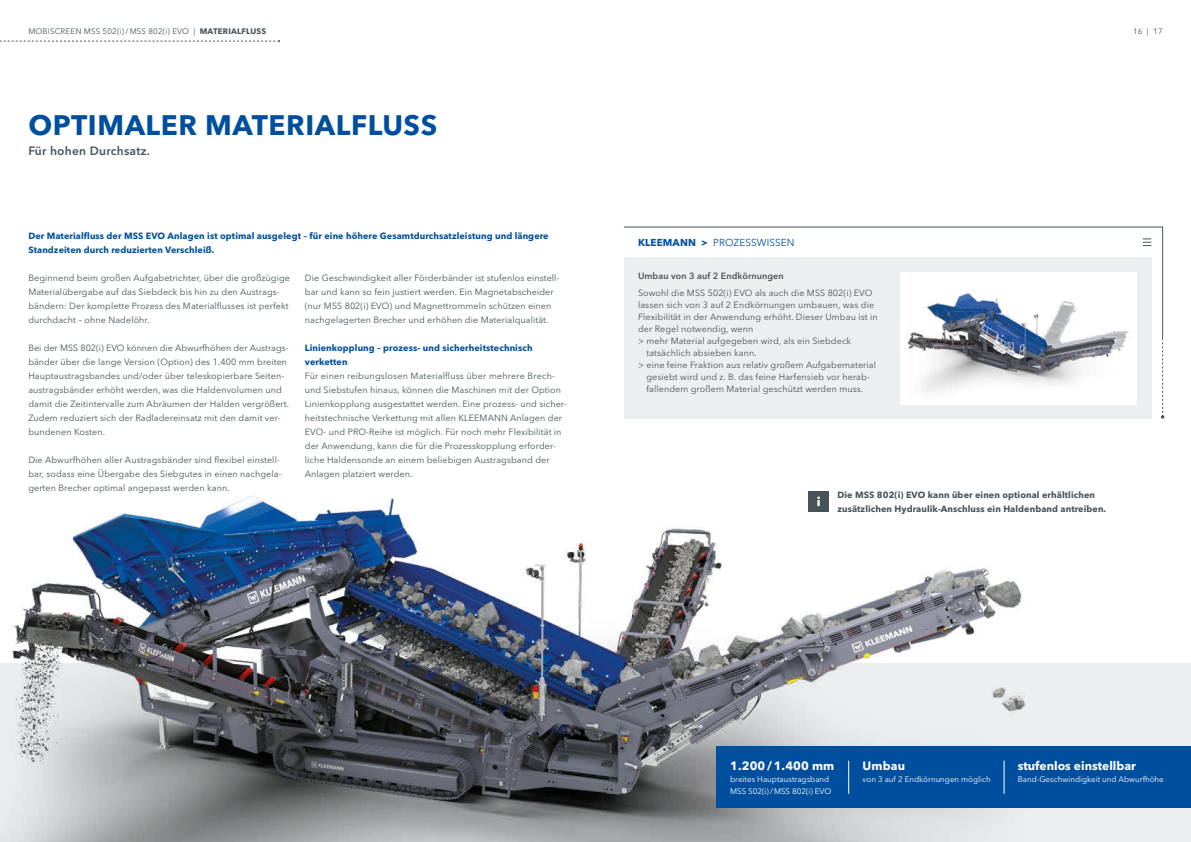
<style>
.page{position:relative;width:1191px;height:842px;background:#fff}
.page>*{position:absolute;margin:0;border:0;box-sizing:border-box;transform-origin:0 0}
.t1{font:700 28px "Avenir Next LT Pro";letter-spacing:.02em;color:#004f9f}
.t2{font:700 12px "Avenir Next LT Pro";color:#fff}
.t3{font:600 12px "Avenir Next LT Pro";letter-spacing:.02em;color:#485358}
.t4{font:10px "Avenir Next LT Pro";letter-spacing:.01em;color:#004f9f}
.t5{font:9px/14px "Avenir Next LT Pro";letter-spacing:.01em;color:#485358}
.t6{font:700 9px/14px "Avenir Next LT Pro";letter-spacing:.01em;color:#004f9f}
.t7{font:700 9px/14px "Avenir Next LT Pro";letter-spacing:.01em;color:#485358}
.t8{font:600 9px "Avenir Next LT Pro";letter-spacing:.01em;color:#485358}
.t9{font:8px/12px "Avenir Next LT Pro";color:#fff}
.t10{font:8px "Avenir Next LT Pro";letter-spacing:.02em;color:#485358}
.s1{font-weight:700}
</style>
<div class="page">
<div style="left:0;top:663px;width:1191px;height:179px;background:#eceff0"></div>
<img style="left:4px;top:496px;width:1022px;height:346px">
<svg style="left:0;top:40px;width:280px;height:2px"></svg>
<div style="left:716px;top:746px;width:475px;height:62px;background:#004f9f"></div>
<div style="left:624px;top:258px;width:527px;height:161px;background:#eceff0"></div>
<svg style="left:623px;top:227px;width:540px;height:112px"></svg>
<svg style="left:1160px;top:338px;width:4px;height:81px"></svg>
<svg style="left:1142px;top:239px;width:9px;height:7px"></svg>
<img style="left:900px;top:272px;width:237px;height:132px">
<div style="left:808px;top:491px;width:21px;height:21px;background:#485358"></div>
<svg style="left:817px;top:496px;width:3px;height:10px"></svg>
<hr style="left:848px;top:761px;width:1px;height:33px;background:#fff">
<hr style="left:1003px;top:761px;width:1px;height:33px;background:#fff">
<p class="t10" style="left:28px;top:27px;width:239px">MOBISCREEN MSS 502(i)/ MSS 802(i) EVO | <span class="s1">MATERIALFLUSS</span></p>
<p class="t10" style="left:1133px;top:27px;width:31px">16 | 17</p>
<h1 class="t1" style="left:28px;top:108px;width:410px">OPTIMALER MATERIALFLUSS</h1>
<h2 class="t3" style="left:28px;top:143px;width:123px">Für hohen Durchsatz.</h2>
<p class="t6" style="left:28px;top:229px;width:522px">Der Materialfluss der MSS EVO Anlagen ist optimal ausgelegt – für eine höhere Gesamtdurchsatzleistung und längere<br>Standzeiten durch reduzierten Verschleiß.</p>
<p class="t5" style="left:28px;top:271px;width:263px">Beginnend beim großen Aufgabetrichter, über die großzügige Materialübergabe auf das Siebdeck bis hin zu den Austrags&shy;bändern: Der komplette Prozess des Materialflusses ist perfekt durchdacht – ohne Nadelöhr.</p>
<p class="t5" style="left:28px;top:341px;width:262px">Bei der MSS 802(i) EVO können die Abwurfhöhen der Austrags&shy;bänder über die lange Version (Option) des 1.400 mm breiten Hauptaustragsbandes und/oder über teleskopierbare Seiten&shy;austragsbänder erhöht werden, was die Haldenvolumen und damit die Zeitintervalle zum Abräumen der Halden vergrößert.<br>Zudem reduziert sich der Radladereinsatz mit den damit ver&shy;bundenen Kosten.</p>
<p class="t5" style="left:28px;top:453px;width:255px">Die Abwurfhöhen aller Austragsbänder sind flexibel einstell&shy;bar, sodass eine Übergabe des Siebgutes in einen nachgela&shy;gerten Brecher optimal angepasst werden kann.</p>
<p class="t5" style="left:305px;top:271px;width:256px">Die Geschwindigkeit aller Förderbänder ist stufenlos einstell&shy;bar und kann so fein justiert werden. Ein Magnetabscheider (nur MSS 802(i) EVO) und Magnettrommeln schützen einen nachgelagerten Brecher und erhöhen die Materialqualität.</p>
<p class="t6" style="left:305px;top:341px;width:229px">Linienkopplung – prozess- und sicherheitstechnisch verketten</p>
<p class="t5" style="left:305px;top:369px;width:263px">Für einen reibungslosen Materialfluss über mehrere Brech&shy;und Siebstufen hinaus, können die Maschinen mit der Option Linienkopplung ausgestattet werden. Eine prozess- und sicher&shy;heitstechnische Verkettung mit allen KLEEMANN Anlagen der EVO- und PRO-Reihe ist möglich. Für noch mehr Flexibilität in der Anwendung, kann die für die Prozesskopplung erforder&shy;liche Haldensonde an einem beliebigen Austragsband der Anlagen platziert werden.</p>
<p class="t4" style="left:638px;top:237px;width:158px"><span class="s1">KLEEMANN &gt;</span> PROZESSWISSEN</p>
<p class="t8" style="left:638px;top:270px;width:147px">Umbau von 3 auf 2 Endkörnungen</p>
<p class="t5" style="left:638px;top:286px;width:236px">Sowohl die MSS 502(i) EVO als auch die MSS 802(i) EVO</p>
<p class="t5" style="left:638px;top:298px;width:238px">lassen sich von 3 auf 2 Endkörnungen umbauen, was die</p>
<p class="t5" style="left:638px;top:310px;width:241px">Flexibilität in der Anwendung erhöht. Dieser Umbau ist in</p>
<p class="t5" style="left:638px;top:322px;width:117px">der Regel notwendig, wenn</p>
<p class="t5" style="left:638px;top:334px;width:215px">&gt; mehr Material aufgegeben wird, als ein Siebdeck</p>
<p class="t5" style="left:646px;top:346px;width:112px">tatsächlich absieben kann.</p>
<p class="t5" style="left:638px;top:358px;width:240px">&gt; eine feine Fraktion aus relativ großem Aufgabematerial</p>
<p class="t5" style="left:646px;top:370px;width:224px">gesiebt wird und z. B. das feine Harfensieb vor herab-</p>
<p class="t5" style="left:646px;top:382px;width:218px">fallendem großem Material geschützt werden muss.</p>
<p class="t7" style="left:837px;top:487px;width:270px">Die MSS 802(i) EVO kann über einen optional erhältlichen zusätzlichen Hydraulik-Anschluss ein Haldenband antreiben.</p>
<h2 class="t2" style="left:730px;top:758px;width:106px">1.200/1.400 mm</h2>
<p class="t9" style="left:730px;top:773px;width:103px">breites Hauptaustragsband<br>MSS 502(i)/MSS 802(i) EVO</p>
<h2 class="t2" style="left:862px;top:758px;width:44px">Umbau</h2>
<p class="t9" style="left:862px;top:773px;width:130px">von 3 auf 2 Endkörnungen möglich</p>
<h2 class="t2" style="left:1017px;top:758px;width:120px">stufenlos einstellbar</h2>
<p class="t9" style="left:1017px;top:773px;width:148px">Band-Geschwindigkeit und Abwurfhöhe</p>
</div>
